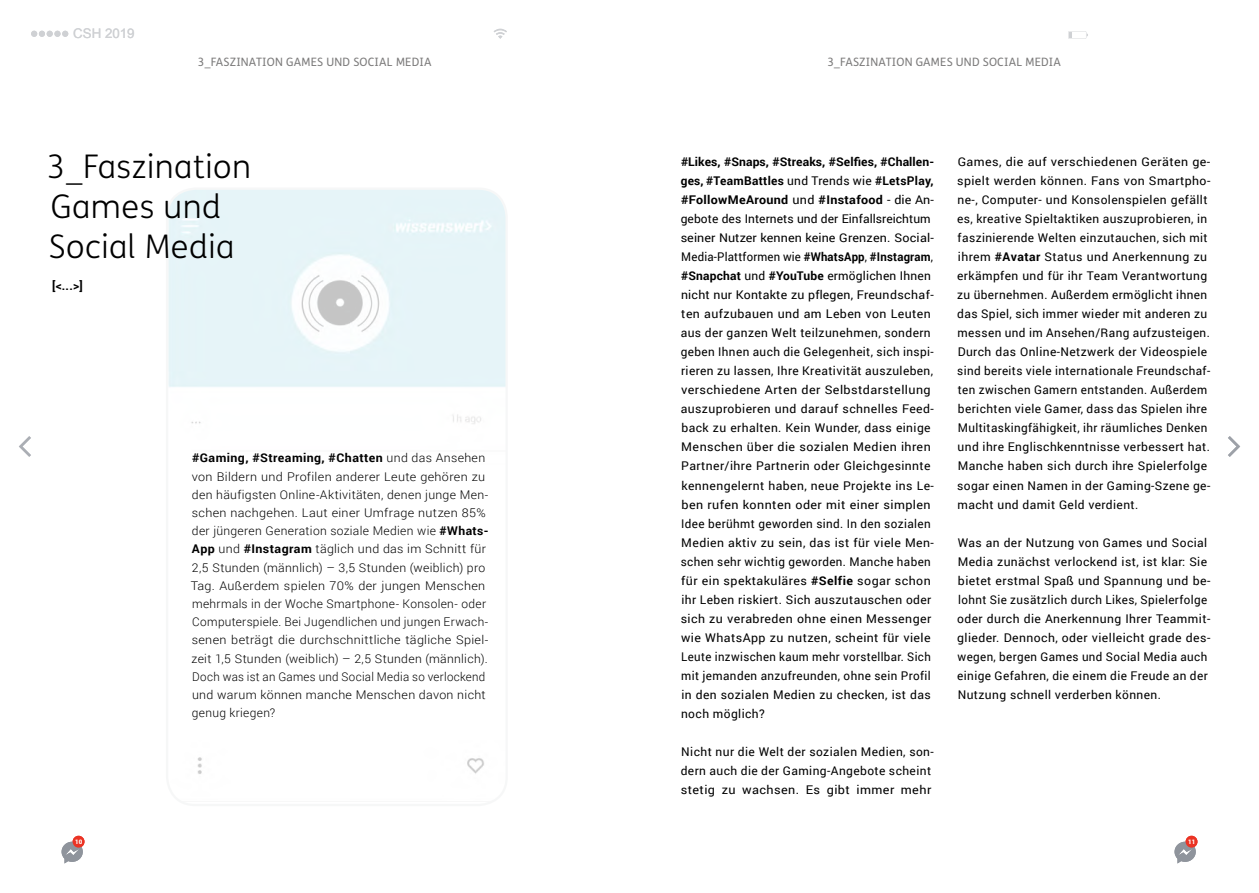
<style>
.page{position:relative;width:1259px;height:893px;background:#fff}
.page>*{position:absolute;margin:0;border:0;box-sizing:border-box;transform-origin:0 0}
.t1{font:300 32.55px/40px "FS Me";letter-spacing:.015em;color:#000}
.t2{font:13.35px "Arial";color:#cfd1d4}
.t3{font:12px/19px "Roboto";letter-spacing:.035em;color:#000}
.t4{font:12px/19px "Roboto";letter-spacing:.035em;color:#000;scale:1.04 1}
.t5{font:300 12px/18.1px "Roboto";letter-spacing:.025em;color:#000}
.t6{font:700 12px "Roboto";color:#000}
.t7{font:11.55px "FS Me";letter-spacing:.015em;color:#7c7b7b}
.t8{font:900 6.15px "Roboto";color:#fffffc}
.s1{font-weight:700}
</style>
<div class="page">
<svg style="left:1174px;top:842px;width:21px;height:21px"></svg>
<svg style="left:62px;top:842px;width:21px;height:21px"></svg>
<div style="left:1185px;top:836px;width:12px;height:12px;background:#eb3324;border-radius:50%"></div>
<div style="left:73px;top:836px;width:11px;height:12px;background:#eb3324;border-radius:50%"></div>
<img style="left:169px;top:190px;width:336px;height:584px">
<div style="left:166px;top:187px;width:342px;height:619px;border:2px solid #dbdee0;border-radius:28px"></div>
<svg style="left:493px;top:29px;width:14px;height:10px"></svg>
<svg style="left:31px;top:31px;width:37px;height:6px"></svg>
<svg style="left:19px;top:436px;width:12px;height:21px"></svg>
<svg style="left:1228px;top:436px;width:12px;height:21px"></svg>
<svg style="left:1068px;top:31px;width:20px;height:8px"></svg>
<p class="t2" style="left:73px;top:25px;width:63px">CSH 2019</p>
<p class="t7" style="left:198px;top:54px;width:235px">3_FASZINATION GAMES UND SOCIAL MEDIA</p>
<p class="t1" style="left:47px;top:145px;width:206px">3_Faszination<br>Games und<br>Social Media</p>
<p class="t6" style="left:52px;top:277px;width:32px">[&lt;...&gt;]</p>
<p class="t5" style="left:191px;top:449px;width:299px"><span class="s1">#Gaming, #Streaming, #Chatten</span> und das Ansehen von Bildern und Profilen anderer Leute gehören zu den häufigsten Online-Aktivitäten, denen junge Men&shy;schen nachgehen. Laut einer Umfrage nutzen 85% der jüngeren Generation soziale Medien wie <span class="s1">#Whats-App</span> und <span class="s1">#Instagram</span> täglich und das im Schnitt für 2,5 Stunden (männlich) – 3,5 Stunden (weiblich) pro Tag. Außerdem spielen 70% der jungen Menschen mehrmals in der Woche Smartphone- Konsolen- oder Computerspiele. Bei Jugendlichen und jungen Erwach&shy;senen beträgt die durchschnittliche tägliche Spiel&shy;zeit 1,5 Stunden (weiblich) – 2,5 Stunden (männlich).<br>Doch was ist an Games und Social Media so verlockend und warum können manche Menschen davon nicht genug kriegen?</p>
<p class="t7" style="left:827px;top:54px;width:235px">3_FASZINATION GAMES UND SOCIAL MEDIA</p>
<p class="t3" style="left:680px;top:151px;width:255px"><span class="s1">#Likes, #Snaps, #Streaks, #Selfies, #Challen&shy;ges, #TeamBattles</span> und Trends wie <span class="s1">#LetsPlay, #FollowMeAround</span> und <span class="s1">#Instafood</span> - die An&shy;gebote des Internets und der Einfallsreichtum seiner Nutzer kennen keine Grenzen. Social-Media-Plattformen wie <span class="s1">#WhatsApp</span>, <span class="s1">#Instagram</span>, <span class="s1">#Snapchat</span> und <span class="s1">#YouTube</span> ermöglichen Ihnen nicht nur Kontakte zu pflegen, Freundschaf&shy;ten aufzubauen und am Leben von Leuten aus der ganzen Welt teilzunehmen, sondern geben Ihnen auch die Gelegenheit, sich inspi&shy;rieren zu lassen, Ihre Kreativität auszuleben, verschiedene Arten der Selbstdarstellung auszuprobieren und darauf schnelles Feed&shy;back zu erhalten. Kein Wunder, dass einige Menschen über die sozialen Medien ihren Partner/ihre Partnerin oder Gleichgesinnte kennengelernt haben, neue Projekte ins Le&shy;ben rufen konnten oder mit einer simplen Idee berühmt geworden sind. In den sozialen Medien aktiv zu sein, das ist für viele Men&shy;schen sehr wichtig geworden. Manche haben für ein spektakuläres <span class="s1">#Selfie</span> sogar schon ihr Leben riskiert. Sich auszutauschen oder sich zu verabreden ohne einen Messenger wie WhatsApp zu nutzen, scheint für viele Leute inzwischen kaum mehr vorstellbar. Sich mit jemanden anzufreunden, ohne sein Profil in den sozialen Medien zu checken, ist das noch möglich?</p>
<p class="t3" style="left:680px;top:742px;width:255px">Nicht nur die Welt der sozialen Medien, son&shy;dern auch die der Gaming-Angebote scheint stetig zu wachsen. Es gibt immer mehr</p>
<p class="t4" style="left:957px;top:151px;width:245px">Games, die auf verschiedenen Geräten ge&shy;spielt werden können. Fans von Smartpho&shy;ne-, Computer- und Konsolenspielen gefällt es, kreative Spieltaktiken auszuprobieren, in faszinierende Welten einzutauchen, sich mit ihrem <span class="s1">#Avatar</span> Status und Anerkennung zu erkämpfen und für ihr Team Verantwortung zu übernehmen. Außerdem ermöglicht ihnen das Spiel, sich immer wieder mit anderen zu messen und im Ansehen/Rang aufzusteigen.<br>Durch das Online-Netzwerk der Videospiele sind bereits viele internationale Freundschaf&shy;ten zwischen Gamern entstanden. Außerdem berichten viele Gamer, dass das Spielen ihre Multitaskingfähigkeit, ihr räumliches Denken und ihre Englischkenntnisse verbessert hat.<br>Manche haben sich durch ihre Spielerfolge sogar einen Namen in der Gaming-Szene ge&shy;macht und damit Geld verdient.</p>
<p class="t3" style="left:957px;top:532px;width:255px">Was an der Nutzung von Games und Social Media zunächst verlockend ist, ist klar: Sie bietet erstmal Spaß und Spannung und be&shy;lohnt Sie zusätzlich durch Likes, Spielerfolge oder durch die Anerkennung Ihrer Teammit&shy;glieder. Dennoch, oder vielleicht grade des&shy;wegen, bergen Games und Social Media auch einige Gefahren, die einem die Freude an der Nutzung schnell verderben können.</p>
<p class="t8" style="left:75px;top:837px;width:9px">10</p>
<p class="t8" style="left:1188px;top:837px;width:9px">11</p>
</div>
